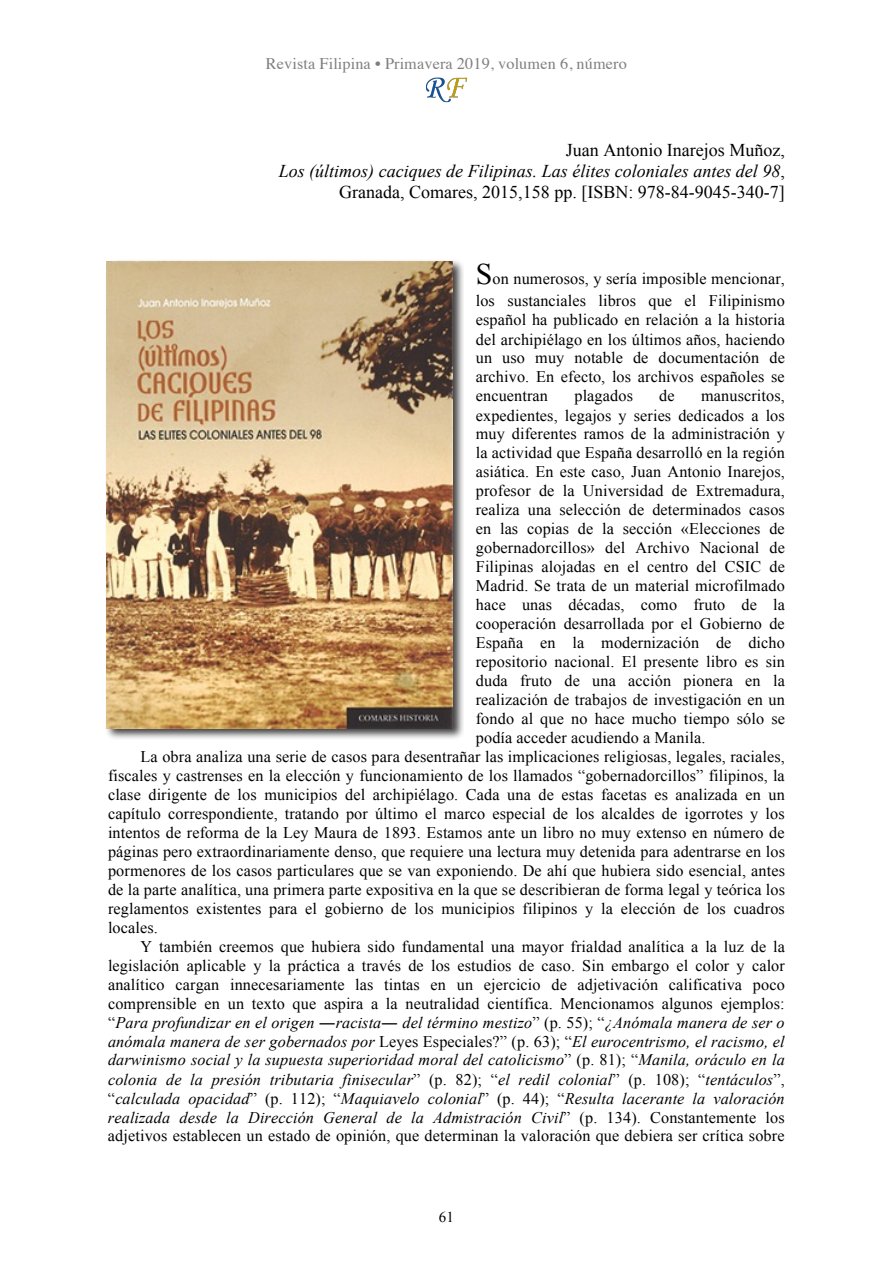
<style>
.page{position:relative;width:893px;height:1263px;background:#fff}
.page>*{position:absolute;margin:0;border:0;box-sizing:border-box;transform-origin:0 0}
.t1{font:18px/20.7px "Times New Roman";color:#000;text-align:right}
.t2{font:16.2px/19px "Times New Roman";letter-spacing:.01em;color:#000}
.t3{font:italic 16.2px "Times New Roman";letter-spacing:.01em;color:#000}
.t4{font:16.2px "Times";letter-spacing:.01em;color:#7f7f7f}
.t5{font:15px "Times New Roman";color:#000}
.s1{font-style:italic}
.s2{font-size:29.85px}
.s3{font-style:normal}
</style>
<div class="page">
<img style="left:426px;top:77px;width:42px;height:26px">
<img style="left:106px;top:260px;width:357px;height:479px">
<img style="left:107px;top:261px;width:345px;height:468px">
<p class="t4" style="left:266px;top:57px;width:362px">Revista Filipina • Primavera 2019, volumen 6, número</p>
<p class="t1" style="left:279px;top:140px;width:507px">Juan Antonio Inarejos Muñoz,<br><span class="s1">Los (últimos) caciques de Filipinas. Las élites coloniales antes del 98</span>,<br>Granada, Comares, 2015,158 pp. [ISBN: 978-84-9045-340-7]</p>
<p class="t2" style="left:476px;top:268px;width:311px;line-height:21.9px"><span class="s2">S</span>on numerosos, y sería imposible mencionar, los sustanciales libros que el Filipinismo</p>
<p class="t2" style="left:476px;top:310px;width:310px;text-align:justify">español ha publicado en relación a la historia del archipiélago en los últimos años, haciendo un uso muy notable de documentación de archivo. En efecto, los archivos españoles se encuentran</p>
<p class="t2" style="left:574px;top:386px;width:60px">plagados</p>
<p class="t2" style="left:659px;top:386px;width:17px">de</p>
<p class="t2" style="left:701px;top:386px;width:85px">manuscritos,</p>
<p class="t2" style="left:476px;top:406px;width:310px">expedientes, legajos y series dedicados a los</p>
<p class="t2" style="left:476px;top:424px;width:310px">muy diferentes ramos de la administración y</p>
<p class="t2" style="left:476px;top:443px;width:310px">la actividad que España desarrolló en la región</p>
<p class="t2" style="left:476px;top:462px;width:310px">asiática. En este caso, Juan Antonio Inarejos,</p>
<p class="t2" style="left:476px;top:481px;width:311px">profesor de la Universidad de Extremadura,</p>
<p class="t2" style="left:476px;top:500px;width:310px">realiza una selección de determinados casos</p>
<p class="t2" style="left:476px;top:519px;width:310px">en las copias de la sección «Elecciones de</p>
<p class="t2" style="left:476px;top:538px;width:310px">gobernadorcillos» del Archivo Nacional de</p>
<p class="t2" style="left:476px;top:557px;width:310px">Filipinas alojadas en el centro del CSIC de</p>
<p class="t2" style="left:476px;top:576px;width:310px">Madrid. Se trata de un material microfilmado</p>
<p class="t2" style="left:476px;top:595px;width:310px">hace unas décadas, como fruto de la</p>
<p class="t2" style="left:476px;top:614px;width:310px">cooperación desarrollada por el Gobierno de</p>
<p class="t2" style="left:476px;top:633px;width:310px">España en la modernización de dicho</p>
<p class="t2" style="left:476px;top:652px;width:310px">repositorio nacional. El presente libro es sin</p>
<p class="t2" style="left:476px;top:671px;width:310px">duda fruto de una acción pionera en la</p>
<p class="t2" style="left:476px;top:690px;width:310px">realización de trabajos de investigación en un</p>
<p class="t2" style="left:476px;top:709px;width:310px">fondo al que no hace mucho tiempo sólo se</p>
<p class="t2" style="left:476px;top:728px;width:231px">podía acceder acudiendo a Manila.</p>
<p class="t2" style="left:140px;top:747px;width:646px">La obra analiza una serie de casos para desentrañar las implicaciones religiosas, legales, raciales,</p>
<p class="t2" style="left:108px;top:766px;width:678px">fiscales y castrenses en la elección y funcionamiento de los llamados “gobernadorcillos” filipinos, la</p>
<p class="t2" style="left:108px;top:785px;width:678px">clase dirigente de los municipios del archipiélago. Cada una de estas facetas es analizada en un</p>
<p class="t2" style="left:108px;top:804px;width:678px">capítulo correspondiente, tratando por último el marco especial de los alcaldes de igorrotes y los</p>
<p class="t2" style="left:108px;top:823px;width:678px">intentos de reforma de la Ley Maura de 1893. Estamos ante un libro no muy extenso en número de</p>
<p class="t2" style="left:108px;top:842px;width:678px">páginas pero extraordinariamente denso, que requiere una lectura muy detenida para adentrarse en los</p>
<p class="t2" style="left:108px;top:861px;width:678px">pormenores de los casos particulares que se van exponiendo. De ahí que hubiera sido esencial, antes</p>
<p class="t2" style="left:108px;top:880px;width:678px">de la parte analítica, una primera parte expositiva en la que se describieran de forma legal y teórica los</p>
<p class="t2" style="left:108px;top:899px;width:678px">reglamentos existentes para el gobierno de los municipios filipinos y la elección de los cuadros</p>
<p class="t2" style="left:108px;top:918px;width:51px">locales.</p>
<p class="t2" style="left:140px;top:937px;width:646px">Y también creemos que hubiera sido fundamental una mayor frialdad analítica a la luz de la</p>
<p class="t2" style="left:108px;top:956px;width:678px">legislación aplicable y la práctica a través de los estudios de caso. Sin embargo el color y calor</p>
<p class="t2" style="left:108px;top:975px;width:678px">analítico cargan innecesariamente las tintas en un ejercicio de adjetivación calificativa poco</p>
<p class="t2" style="left:108px;top:994px;width:678px">comprensible en un texto que aspira a la neutralidad científica. Mencionamos algunos ejemplos:</p>
<p class="t3" style="left:108px;top:1013px;width:678px"><span class="s3">“</span>Para profundizar en el origen ―racista― del término mestizo<span class="s3">” (p. 55); “</span>¿Anómala manera de ser o</p>
<p class="t3" style="left:108px;top:1032px;width:678px">anómala manera de ser gobernados por <span class="s3">Leyes Especiales?” (p. 63); “</span>El eurocentrismo, el racismo, el</p>
<p class="t3" style="left:108px;top:1051px;width:678px">darwinismo social y la supuesta superioridad moral del catolicismo<span class="s3">” (p. 81); “</span>Manila, oráculo en la</p>
<p class="t3" style="left:108px;top:1070px;width:678px">colonia de la presión tributaria finisecular<span class="s3">” (p. 82); “</span>el redil colonial<span class="s3">” (p. 108); “</span>tentáculos<span class="s3">”,</span></p>
<p class="t3" style="left:108px;top:1089px;width:678px"><span class="s3">“</span>calculada opacidad<span class="s3">” (p. 112); “</span>Maquiavelo colonial<span class="s3">” (p. 44); “</span>Resulta lacerante la valoración</p>
<p class="t3" style="left:108px;top:1108px;width:678px">realizada desde la Dirección General de la Admistración Civil<span class="s3">” (p. 134). Constantemente los</span></p>
<p class="t2" style="left:108px;top:1126px;width:678px">adjetivos establecen un estado de opinión, que determinan la valoración que debiera ser crítica sobre</p>
<p class="t5" style="left:439px;top:1207px;width:16px">61</p>
</div>
